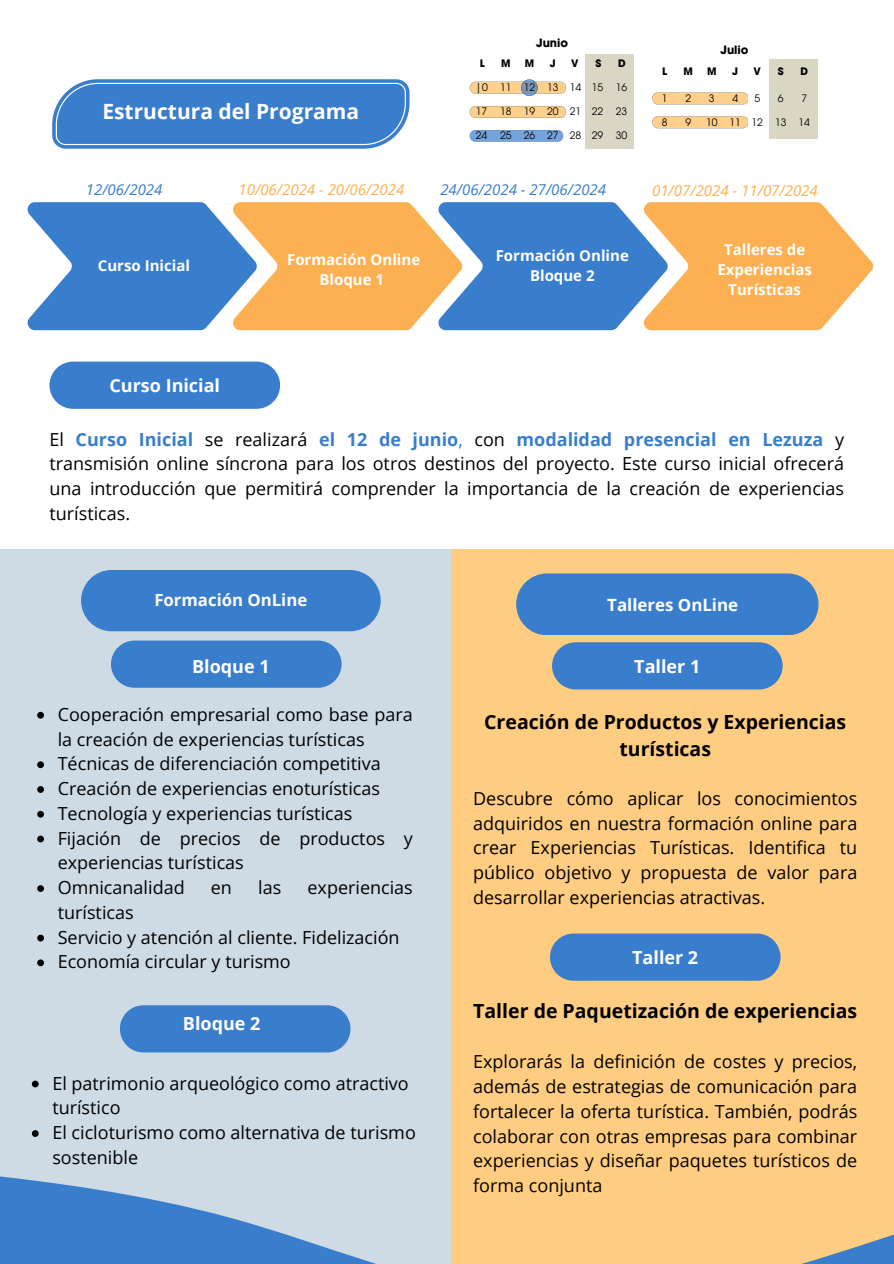
<style>
.page{position:relative;width:894px;height:1264px;background:#fff}
.page>*{position:absolute;margin:0;border:0;box-sizing:border-box;transform-origin:0 0}
.t1{font:700 21px "Open Sans";color:#fff}
.t2{font:700 19.5px/27px "Open Sans";color:#000;text-align:center}
.t3{font:18px/24.8px "Open Sans";color:#000}
.t4{font:700 18px "Open Sans";color:#fff}
.t5{font:700 16.95px "Open Sans";color:#fff}
.t6{font:700 16.8px "Open Sans";color:#fff}
.t7{font:700 15px/20.2px "Open Sans";color:#fff;text-align:center}
.t8{font:italic 15px "Open Sans";color:#fcb052}
.t9{font:italic 15px "Open Sans";color:#397dcd}
.t10{font:700 11.4px "ITC Avant Garde Pro";color:#000}
.t11{font:10.35px "ITC Avant Garde Pro";color:#000}
.t12{font:700 10.35px "ITC Avant Garde Pro";color:#000}
.s1{font-weight:700;color:#397dcd}
.s2{color:#397dcd}
</style>
<div class="page">
<svg style="left:52px;top:79px;width:357px;height:70px;background:#4987d1"></svg>
<div style="left:446px;top:549px;width:447px;height:714px;background:#ffcd81"></div>
<div style="left:0;top:549px;width:450px;height:714px;background:#cedae4"></div>
<svg style="left:0;top:1170px;width:893px;height:93px"></svg>
<div style="left:111px;top:640px;width:230px;height:47px;background:#397dcd;border-radius:24px"></div>
<div style="left:120px;top:1005px;width:230px;height:47px;background:#397dcd;border-radius:24px"></div>
<div style="left:552px;top:642px;width:230px;height:47px;background:#397dcd;border-radius:24px"></div>
<div style="left:549px;top:933px;width:231px;height:47px;background:#397dcd;border-radius:24px"></div>
<div style="left:81px;top:570px;width:299px;height:61px;background:#397dcd;border-radius:31px"></div>
<div style="left:516px;top:573px;width:302px;height:62px;background:#397dcd;border-radius:31px"></div>
<svg style="left:28px;top:202px;width:844px;height:128px;background:#a7a39d"></svg>
<div style="left:49px;top:361px;width:231px;height:48px;background:#397dcd;border-radius:24px"></div>
<hr style="left:893px;top:85px;width:1px;height:192px;background:#f8f8f8">
<div style="left:584px;top:54px;width:49px;height:95px;background:#d9d6c4"></div>
<svg style="left:469px;top:130px;width:94px;height:11px"></svg>
<div style="left:768px;top:59px;width:49px;height:80px;background:#d9d6c4"></div>
<svg style="left:469px;top:82px;width:96px;height:12px"></svg>
<svg style="left:521px;top:79px;width:16px;height:17px"></svg>
<div style="left:521px;top:79px;width:16px;height:17px;border:1px solid #123257;border-radius:50%"></div>
<svg style="left:32px;top:1080px;width:7px;height:7px"></svg>
<svg style="left:32px;top:1130px;width:7px;height:6px"></svg>
<svg style="left:37px;top:712px;width:7px;height:6px"></svg>
<svg style="left:37px;top:761px;width:7px;height:7px"></svg>
<svg style="left:37px;top:786px;width:7px;height:7px"></svg>
<svg style="left:37px;top:811px;width:7px;height:6px"></svg>
<svg style="left:37px;top:835px;width:7px;height:7px"></svg>
<svg style="left:37px;top:885px;width:7px;height:7px"></svg>
<svg style="left:37px;top:934px;width:7px;height:7px"></svg>
<svg style="left:37px;top:959px;width:7px;height:7px"></svg>
<svg style="left:469px;top:106px;width:96px;height:12px"></svg>
<svg style="left:652px;top:92px;width:95px;height:12px"></svg>
<svg style="left:652px;top:116px;width:95px;height:12px"></svg>
<p class="t1" style="left:102px;top:97px;width:258px">Estructura del Programa</p>
<p class="t10" style="left:536px;top:39px;width:34px">Junio</p>
<p class="t12" style="left:479px;top:59px;width:7px">L</p>
<p class="t12" style="left:501px;top:59px;width:11px">M</p>
<p class="t12" style="left:524px;top:59px;width:11px">M</p>
<p class="t12" style="left:550px;top:59px;width:7px">J</p>
<p class="t12" style="left:571px;top:59px;width:9px">V</p>
<p class="t12" style="left:595px;top:59px;width:7px">S</p>
<p class="t12" style="left:618px;top:59px;width:9px">D</p>
<p class="t11" style="left:475px;top:83px;width:14px">|0</p>
<p class="t11" style="left:500px;top:83px;width:13px">11</p>
<p class="t11" style="left:523px;top:83px;width:13px">12</p>
<p class="t11" style="left:547px;top:83px;width:13px">13</p>
<p class="t11" style="left:569px;top:83px;width:13px">14</p>
<p class="t11" style="left:591px;top:83px;width:13px">15</p>
<p class="t11" style="left:615px;top:83px;width:13px">16</p>
<p class="t11" style="left:475px;top:108px;width:13px">17</p>
<p class="t11" style="left:500px;top:108px;width:13px">18</p>
<p class="t11" style="left:523px;top:108px;width:13px">19</p>
<p class="t11" style="left:547px;top:108px;width:13px">20</p>
<p class="t11" style="left:569px;top:108px;width:13px">21</p>
<p class="t11" style="left:591px;top:108px;width:13px">22</p>
<p class="t11" style="left:615px;top:108px;width:13px">23</p>
<p class="t11" style="left:475px;top:132px;width:13px">24</p>
<p class="t11" style="left:500px;top:132px;width:13px">25</p>
<p class="t11" style="left:523px;top:132px;width:13px">26</p>
<p class="t11" style="left:547px;top:132px;width:13px">27</p>
<p class="t11" style="left:569px;top:132px;width:13px">28</p>
<p class="t11" style="left:591px;top:132px;width:13px">29</p>
<p class="t11" style="left:615px;top:132px;width:13px">30</p>
<p class="t10" style="left:720px;top:46px;width:30px">Julio</p>
<p class="t12" style="left:662px;top:67px;width:7px">L</p>
<p class="t12" style="left:683px;top:67px;width:11px">M</p>
<p class="t12" style="left:706px;top:67px;width:11px">M</p>
<p class="t12" style="left:732px;top:67px;width:7px">J</p>
<h2 class="t12" style="left:753px;top:67px;width:9px">V</h2>
<h2 class="t12" style="left:777px;top:67px;width:7px">S</h2>
<p class="t12" style="left:800px;top:67px;width:9px">D</p>
<h4 class="t11" style="left:661px;top:94px;width:7px">1</h4>
<h2 class="t11" style="left:685px;top:94px;width:7px">2</h2>
<h3 class="t11" style="left:708px;top:94px;width:7px">3</h3>
<p class="t11" style="left:732px;top:94px;width:7px">4</p>
<p class="t11" style="left:754px;top:94px;width:7px">5</p>
<p class="t11" style="left:777px;top:94px;width:7px">6</p>
<h5 class="t11" style="left:801px;top:94px;width:7px">7</h5>
<h5 class="t11" style="left:661px;top:118px;width:7px">8</h5>
<h5 class="t11" style="left:685px;top:118px;width:7px">9</h5>
<h5 class="t11" style="left:705px;top:118px;width:13px">10</h5>
<p class="t11" style="left:729px;top:118px;width:13px">11</p>
<h4 class="t11" style="left:751px;top:118px;width:13px">12</h4>
<h4 class="t11" style="left:774px;top:118px;width:13px">13</h4>
<h4 class="t11" style="left:798px;top:118px;width:13px">14</h4>
<p class="t9" style="left:86px;top:179px;width:78px">12/06/2024</p>
<p class="t8" style="left:238px;top:179px;width:167px">10/06/2024 - 20/06/2024</p>
<h2 class="t9" style="left:440px;top:179px;width:167px">24/06/2024 - 27/06/2024</h2>
<p class="t8" style="left:652px;top:180px;width:167px">01/07/2024 - 11/07/2024</p>
<p class="t7" style="left:98px;top:255px;width:94px">Curso Inicial</p>
<p class="t7" style="left:287px;top:249px;width:135px">Formación Online<br>Bloque 1</p>
<p class="t7" style="left:495px;top:245px;width:135px">Formación Online<br>Bloque 2</p>
<p class="t7" style="left:717px;top:239px;width:96px">Talleres de<br>Experiencias<br>Turísticas</p>
<p class="t4" style="left:109px;top:373px;width:112px">Curso Inicial</p>
<p class="t3" style="left:49px;top:426px;width:796px;text-align:justify">El <span class="s1">Curso Inicial</span> se realizará <span class="s1">el 12 de junio</span><span class="s2">,</span> con <span class="s1">modalidad presencial en Lezuza</span> y transmisión online síncrona para los otros destinos del proyecto. Este curso inicial ofrecerá una introducción que permitirá comprender la importancia de la creación de experiencias turísticas.</p>
<p class="t6" style="left:154px;top:588px;width:154px">Formación OnLine</p>
<p class="t5" style="left:607px;top:592px;width:132px">Talleres OnLine</p>
<p class="t4" style="left:192px;top:653px;width:79px">Bloque 1</p>
<p class="t4" style="left:634px;top:653px;width:67px">Taller 1</p>
<p class="t3" style="left:58px;top:701px;width:356px">Cooperación empresarial como base para la creación de experiencias turísticas</p>
<p class="t3" style="left:58px;top:751px;width:324px">Técnicas de diferenciación competitiva</p>
<p class="t3" style="left:58px;top:775px;width:324px">Creación de experiencias enoturísticas</p>
<p class="t3" style="left:58px;top:800px;width:296px">Tecnología y experiencias turísticas</p>
<p class="t3" style="left:58px;top:825px;width:356px">Fijación de precios de productos y experiencias turísticas</p>
<p class="t3" style="left:58px;top:874px;width:128px">Omnicanalidad</p>
<p class="t3" style="left:211px;top:874px;width:23px">en</p>
<p class="t3" style="left:258px;top:874px;width:25px">las</p>
<p class="t3" style="left:307px;top:874px;width:107px">experiencias</p>
<p class="t3" style="left:58px;top:899px;width:78px">turísticas</p>
<p class="t3" style="left:58px;top:924px;width:343px">Servicio y atención al cliente. Fidelización</p>
<h6 class="t3" style="left:58px;top:949px;width:234px">Economía circular y turismo</h6>
<h1 class="t4" style="left:183px;top:1010px;width:79px">Bloque 2</h1>
<p class="t3" style="left:52px;top:1070px;width:358px">El patrimonio arqueológico como atractivo turístico</p>
<p class="t3" style="left:52px;top:1119px;width:365px">El cicloturismo como alternativa de turismo sostenible</p>
<p class="t2" style="left:484px;top:708px;width:363px">Creación de Productos y Experiencias turísticas</p>
<p class="t3" style="left:473px;top:785px;width:385px;text-align:justify">Descubre cómo aplicar los conocimientos adquiridos en nuestra formación online para crear Experiencias Turísticas. Identifica tu público objetivo y propuesta de valor para desarrollar experiencias atractivas.</p>
<p class="t4" style="left:632px;top:944px;width:67px">Taller 2</p>
<p class="t2" style="left:473px;top:996px;width:385px">Taller de Paquetización de experiencias</p>
<p class="t3" style="left:473px;top:1048px;width:385px;text-align:justify">Explorarás la definición de costes y precios, además de estrategias de comunicación para fortalecer la oferta turística. También, podrás colaborar con otras empresas para combinar experiencias y diseñar paquetes turísticos de forma conjunta</p>
</div>
